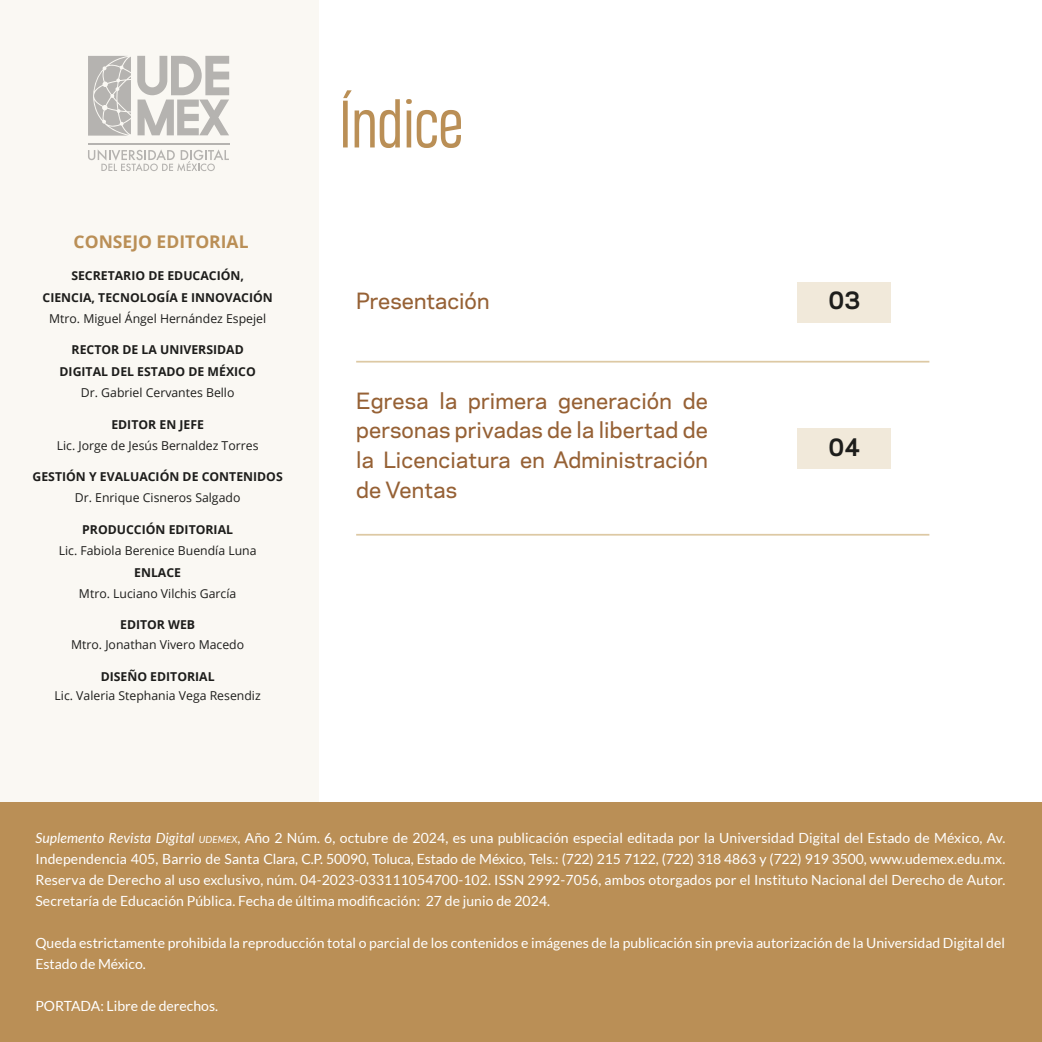
<style>
.page{position:relative;width:1042px;height:1042px;background:#fff}
.page>*{position:absolute;margin:0;border:0;box-sizing:border-box;transform-origin:0 0}
.t1{font:63px "Heading Pro Trial";letter-spacing:-.02em;color:#ba8f56}
.t2{font:700 22.75px "Galaxie Polaris";color:#1d1d1b}
.t3{font:500 21px/29.8px "Galaxie Polaris";letter-spacing:.01em;color:#966135;text-align:justify}
.t4{font:700 17.5px "Open Sans";color:#ba8f56}
.t5{font:14px/21px "Lato";color:#fff;text-align:justify}
.t6{font:12.25px "Open Sans";color:#1d1d1b}
.t7{font:700 12.25px/21.7px "Open Sans";color:#1d1d1b;text-align:center}
.s1{font-style:italic}
.s2{font-style:italic;font-size:9.8px}
</style>
<div class="page">
<div style="left:0;top:0;width:318px;height:1042px;background:#faf8f3"></div>
<hr style="left:88px;top:143px;width:141px;height:1px;background:#b9b9b9">
<svg style="left:88px;top:149px;width:141px;height:22px"></svg>
<svg style="left:137px;top:56px;width:92px;height:79px"></svg>
<svg style="left:88px;top:56px;width:43px;height:80px;background:#bfbdba"></svg>
<div style="left:0;top:802px;width:1042px;height:240px;background:#ba8f56"></div>
<hr style="left:356px;top:361px;width:573px;height:1px;background:#ddc9a4">
<hr style="left:356px;top:534px;width:573px;height:1px;background:#ddc9a4">
<div style="left:797px;top:282px;width:94px;height:40px;background:#f1e9da"></div>
<div style="left:797px;top:428px;width:94px;height:40px;background:#f1e9da"></div>
<p class="t4" style="left:74px;top:230px;width:176px">CONSEJO EDITORIAL</p>
<p class="t7" style="left:43px;top:264px;width:232px">SECRETARIO DE EDUCACIÓN,<br>CIENCIA, TECNOLOGÍA E INNOVACIÓN</p>
<p class="t6" style="left:49px;top:310px;width:219px">Mtro. Miguel Ángel Hernández Espejel</p>
<p class="t7" style="left:60px;top:339px;width:198px">RECTOR DE LA UNIVERSIDAD<br>DIGITAL DEL ESTADO DE MÉXICO</p>
<p class="t6" style="left:81px;top:384px;width:155px">Dr. Gabriel Cervantes Bello</p>
<p class="t7" style="left:111px;top:413px;width:94px">EDITOR EN JEFE</p>
<p class="t6" style="left:57px;top:437px;width:203px">Lic. Jorge de Jesús Bernaldez Torres</p>
<p class="t7" style="left:33px;top:466px;width:252px">GESTIÓN Y EVALUACIÓN DE CONTENIDOS</p>
<p class="t6" style="left:75px;top:489px;width:167px">Dr. Enrique Cisneros Salgado</p>
<p class="t7" style="left:82px;top:518px;width:152px">PRODUCCIÓN EDITORIAL</p>
<p class="t6" style="left:59px;top:542px;width:199px">Lic. Fabiola Berenice Buendía Luna</p>
<p class="t7" style="left:134px;top:561px;width:48px">ENLACE</p>
<p class="t6" style="left:79px;top:585px;width:159px">Mtro. Luciano Vilchis García</p>
<p class="t7" style="left:120px;top:614px;width:77px">EDITOR WEB</p>
<p class="t6" style="left:71px;top:636px;width:175px">Mtro. Jonathan Vivero Macedo</p>
<p class="t7" style="left:101px;top:665px;width:115px">DISEÑO EDITORIAL</p>
<p class="t6" style="left:55px;top:687px;width:208px">Lic. Valeria Stephania Vega Resendiz</p>
<h1 class="t1" style="left:339px;top:88px;width:126px">Índice</h1>
<h3 class="t3" style="left:356px;top:285px;width:135px">Presentación</h3>
<h2 class="t2" style="left:828px;top:284px;width:33px">03</h2>
<h3 class="t3" style="left:356px;top:384px;width:353px">Egresa la primera generación de personas privadas de la libertad de la Licenciatura en Administración de Ventas</h3>
<h2 class="t2" style="left:828px;top:430px;width:33px">04</h2>
<p class="t5" style="left:35px;top:827px;width:971px"><span class="s1">Suplemento Revista Digital</span> <span class="s2">UDEMEX</span>, Año 2 Núm. 6, octubre de 2024, es una publicación especial editada por la Universidad Digital del Estado de México, Av.<br>Independencia 405, Barrio de Santa Clara, C.P. 50090, Toluca, Estado de México, Tels.: (722) 215 7122, (722) 318 4863 y (722) 919 3500, www.udemex.edu.mx.<br>Reserva de Derecho al uso exclusivo, núm. 04-2023-033111054700-102. ISSN 2992-7056, ambos otorgados por el Instituto Nacional del Derecho de Autor.<br>Secretaría de Educación Pública. Fecha de última modificación: 27 de junio de 2024.</p>
<p class="t5" style="left:35px;top:932px;width:971px">Queda estrictamente prohibida la reproducción total o parcial de los contenidos e imágenes de la publicación sin previa autorización de la Universidad Digital del<br>Estado de México.</p>
<p class="t5" style="left:35px;top:995px;width:184px">PORTADA: Libre de derechos.</p>
</div>
